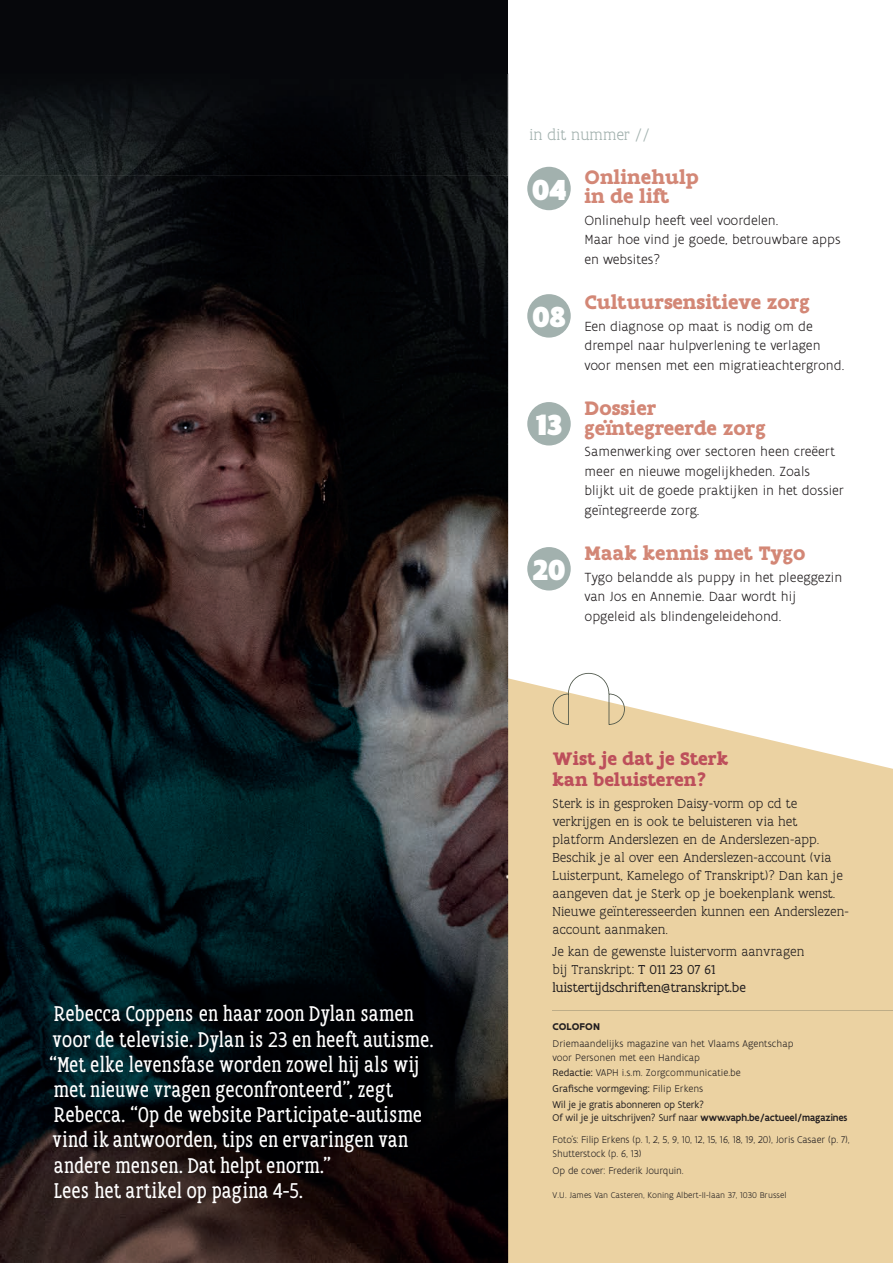
<style>
.page{position:relative;width:893px;height:1263px;background:#fff}
.page>*{position:absolute;margin:0;border:0;box-sizing:border-box;transform-origin:0 0}
.t1{font:900 31.2px "Flanders Art Sans Pro";letter-spacing:-.04em;color:#fff}
.t2{font:condensed 23.1px/25.2px "Flanders Art Serif Pro";letter-spacing:-.005em;color:#fff}
.t3{font:700 21px/19.5px "Flanders Art Serif Pro";color:#d38776}
.t4{font:700 19.5px/21px "Flanders Art Serif Pro";color:#bd4f5b}
.t5{font:300 16.5px "Flanders Art Serif";color:#a2b1ae}
.t6{font:300 14.25px/19.5px "Flanders Art Sans";color:#231f20}
.t7{font:300 13.95px/18px "Flanders Art Serif";color:#231f20}
.t8{font:300 10.5px/13.5px "Flanders Art Sans";letter-spacing:-.01em;color:#231f20}
.t9{font:10.5px/15.6px "Flanders Art Sans";letter-spacing:-.01em;color:#231f20}
.t10{font:700 10.5px "Flanders Art Sans";letter-spacing:.005em;color:#231f20}
.t11{font:300 9px "Flanders Art Sans";color:#231f20}
.s1{font-weight:400}
.s2{font-weight:300}
.s3{font-weight:500}
</style>
<div class="page">
<svg style="left:508px;top:678px;width:385px;height:585px;background:#ecd5a8"></svg>
<img style="left:0;top:176px;width:508px;height:1087px">
<hr style="left:553px;top:1010px;width:340px;height:1px;background:#bead87">
<div style="left:527px;top:167px;width:44px;height:43px;background:#a2b1ae;border-radius:50%"></div>
<div style="left:527px;top:294px;width:44px;height:44px;background:#a2b1ae;border-radius:50%"></div>
<div style="left:527px;top:402px;width:44px;height:43px;background:#a2b1ae;border-radius:50%"></div>
<div style="left:527px;top:547px;width:44px;height:43px;background:#a2b1ae;border-radius:50%"></div>
<svg style="left:553px;top:673px;width:72px;height:52px"></svg>
<div style="left:414px;top:0;width:94px;height:73px;background:#06070b"></div>
<img style="left:403px;top:0;width:11px;height:73px">
<div style="left:0;top:0;width:403px;height:73px;background:#06070b"></div>
<img style="left:0;top:73px;width:508px;height:103px">
<p class="t2" style="left:49px;top:1002px;width:386px">Rebecca Coppens en haar zoon Dylan samen voor de televisie. Dylan is 23 en heeft autisme. “Met elke levensfase worden zowel hij als wij met nieuwe vragen geconfronteerd”, zegt Rebecca. “Op de website Participate-autisme vind ik antwoorden, tips en ervaringen van andere mensen. Dat helpt enorm.”<br>Lees het artikel op pagina 4-5.</p>
<p class="t5" style="left:529px;top:125px;width:122px">in dit nummer //</p>
<h3 class="t3" style="left:584px;top:167px;width:116px">Onlinehulp in de lift</h3>
<p class="t6" style="left:584px;top:211px;width:258px">Onlinehulp heeft veel voordelen.<br>Maar hoe vind je goede, betrouwbare apps en websites?</p>
<h3 class="t3" style="left:584px;top:293px;width:227px">Cultuursensitieve zorg</h3>
<p class="t6" style="left:584px;top:317px;width:261px">Een diagnose op maat is nodig om de drempel naar hulpverlening te verlagen voor mensen met een migratieachtergrond.</p>
<h3 class="t3" style="left:584px;top:399px;width:183px">Dossier geïntegreerde zorg</h3>
<p class="t6" style="left:584px;top:442px;width:261px">Samenwerking over sectoren heen creëert meer en nieuwe mogelijkheden. Zoals<br>blijkt uit de goede praktijken in het dossier geïntegreerde zorg.</p>
<h3 class="t3" style="left:584px;top:544px;width:223px">Maak kennis met Tygo</h3>
<p class="t6" style="left:584px;top:568px;width:259px">Tygo belandde als puppy in het pleeggezin van Jos en Annemie. Daar wordt hij opgeleid als blindengeleidehond.</p>
<h1 class="t1" style="left:531px;top:170px;width:37px">04</h1>
<h1 class="t1" style="left:532px;top:298px;width:36px">08</h1>
<h1 class="t1" style="left:535px;top:406px;width:29px">13</h1>
<h1 class="t1" style="left:532px;top:551px;width:36px">20</h1>
<h3 class="t4" style="left:553px;top:748px;width:177px">Wist je dat je Sterk kan beluisteren?</h3>
<p class="t7" style="left:553px;top:795px;width:298px">Sterk is in gesproken Daisy-vorm op cd te verkrijgen en is ook te beluisteren via het platform Anderslezen en de Anderslezen-app.<br>Beschik je al over een Anderslezen-account (via Luisterpunt, Kamelego of Transkript)? Dan kan je aangeven dat je Sterk op je boekenplank wenst.<br>Nieuwe geïnteresseerden kunnen een Anderslezen&shy;account aanmaken.</p>
<p class="t7" style="left:553px;top:943px;width:253px">Je kan de gewenste luistervorm aanvragen bij Transkript: <span class="s1">T 011 23 07 61 luistertijdschriften@transkript.be</span></p>
<p class="t10" style="left:553px;top:1019px;width:49px">COLOFON</p>
<p class="t8" style="left:553px;top:1037px;width:243px">Driemaandelijks magazine van het Vlaams Agentschap voor Personen met een Handicap</p>
<p class="t9" style="left:553px;top:1065px;width:190px">Redactie: <span class="s2">VAPH i.s.m. Zorgcommunicatie.be<br></span>Grafische vormgeving: <span class="s2">Filip Erkens<br></span>Wil je je gratis abonneren op Sterk?</p>
<p class="t8" style="left:553px;top:1107px;width:298px;line-height:22px"><span class="s1">Of wil je je uitschrijven? Surf naar</span> <span class="s3">www.vaph.be/actueel/magazines<br></span>Foto’s: Filip Erkens (p. 1, 2, 5, 9, 10, 12, 15, 16, 18, 19, 20), Joris Casaer (p. 7),</p>
<p class="t8" style="left:553px;top:1145px;width:133px;line-height:17.7px">Shutterstock (p. 6, 13)<br>Op de cover: Frederik Jourquin.</p>
<p class="t11" style="left:553px;top:1190px;width:235px">V.U. James Van Casteren, Koning Albert-II-laan 37, 1030 Brussel</p>
</div>
